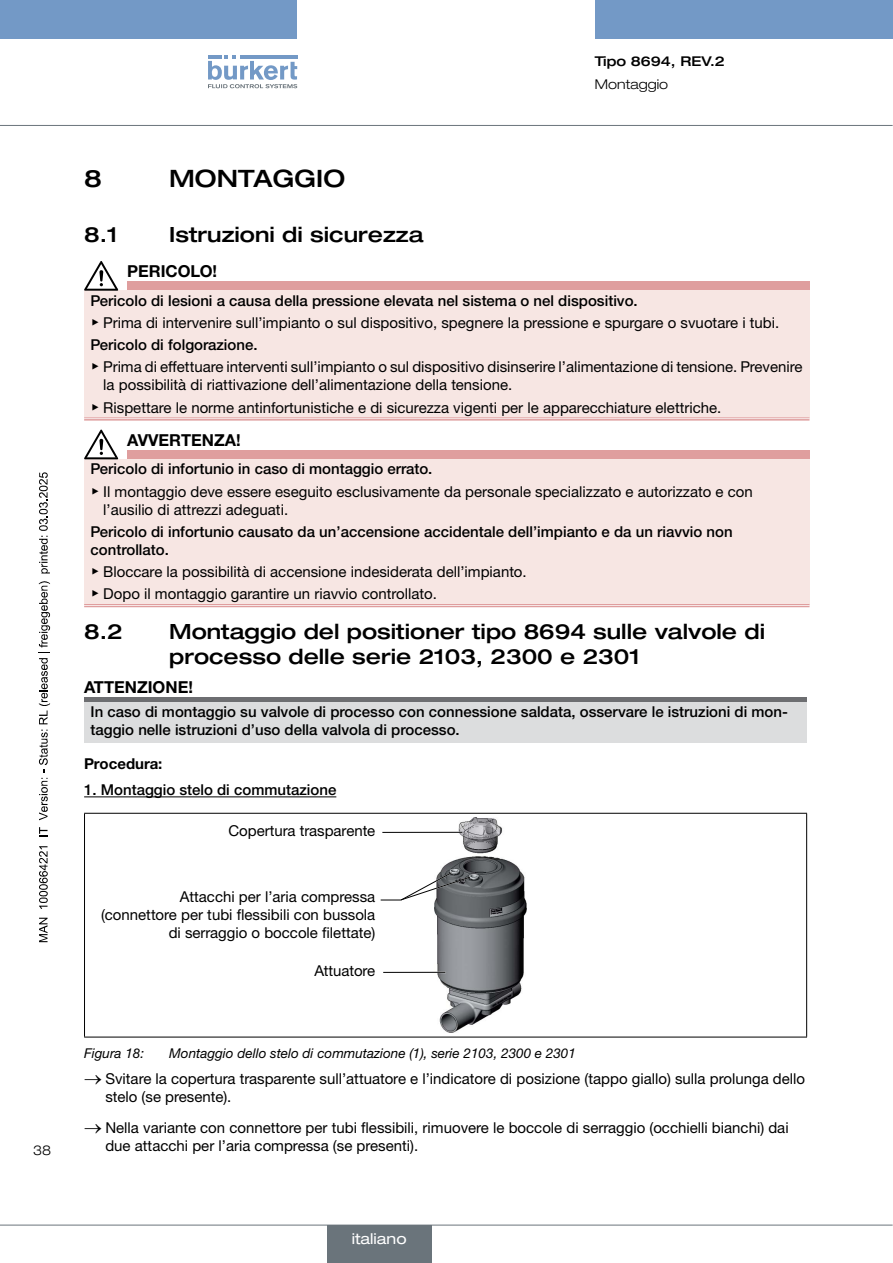
<style>
.page{position:relative;width:893px;height:1263px;background:#fff}
.page>*{position:absolute;margin:0;border:0;box-sizing:border-box;transform-origin:0 0}
.t1{font:500 expanded 24px "Helvetica Neue LTW1 G";color:#000}
.t2{font:500 expanded 21px/25.2px "Helvetica Neue LTW1 G";color:#000}
.t3{font:700 16.5px "Helvetica Neue LTW1 G";color:#000}
.t4{font:15px/22.2px "Helvetica Neue LTW1 G";color:#000}
.t5{font:500 15px/18px "Helvetica Neue LTW1 G";color:#000}
.t6{font:700 15px "Helvetica Neue LTW1 G";color:#000}
.t7{font:expanded 15px "Helvetica Neue LTW1 G";color:#fff}
.t8{font:italic 13.5px "Helvetica Neue LTW1 G";color:#000}
.t9{font:500 expanded 13.5px "Helvetica Neue LTW1 G";color:#000}
.t10{font:300 expanded 13.5px "Helvetica Neue LTW1 G";color:#000}
.s1{font-weight:500}
.s2{font-family:"Arial Unicode MS"}
</style>
<div class="page">
<div style="left:0;top:0;width:297px;height:38px;background:#7399c6"></div>
<div style="left:595px;top:0;width:298px;height:38px;background:#7399c6"></div>
<svg style="left:208px;top:55px;width:89px;height:33px"></svg>
<hr style="left:0;top:125px;width:893px;height:1px;background:#6a747b">
<hr style="left:84px;top:796px;width:252px;height:1px;background:#000">
<div style="left:127px;top:281px;width:682px;height:10px;background:#df9e9e"></div>
<div style="left:84px;top:291px;width:725px;height:128px;background:#f7e6e3"></div>
<hr style="left:84px;top:418px;width:43px;height:1px;background:#df9e9e">
<hr style="left:84px;top:419px;width:43px;height:2px;background:#df9e9e">
<hr style="left:127px;top:418px;width:682px;height:1px;background:#df9e9e">
<hr style="left:127px;top:419px;width:682px;height:2px;background:#df9e9e">
<svg style="left:84px;top:261px;width:34px;height:30px"></svg>
<div style="left:127px;top:450px;width:682px;height:9px;background:#df9e9e"></div>
<div style="left:84px;top:459px;width:725px;height:147px;background:#f7e6e3"></div>
<hr style="left:84px;top:604px;width:43px;height:3px;background:#fff">
<hr style="left:127px;top:604px;width:682px;height:3px;background:#fff">
<hr style="left:84px;top:604px;width:43px;height:1px;background:#df9e9e">
<hr style="left:84px;top:606px;width:43px;height:1px;background:#df9e9e">
<hr style="left:127px;top:604px;width:682px;height:1px;background:#df9e9e">
<hr style="left:127px;top:606px;width:682px;height:1px;background:#df9e9e">
<svg style="left:84px;top:430px;width:34px;height:29px"></svg>
<div style="left:84px;top:697px;width:722px;height:5px;background:#6d6e71"></div>
<div style="left:84px;top:702px;width:722px;height:40px;background:#dcddde"></div>
<hr style="left:84px;top:813px;width:723px;height:1px;background:#000">
<hr style="left:84px;top:814px;width:1px;height:223px;background:#000">
<hr style="left:806px;top:814px;width:1px;height:223px;background:#000">
<hr style="left:84px;top:1037px;width:723px;height:1px;background:#000">
<img style="left:434px;top:817px;width:92px;height:216px">
<hr style="left:382px;top:832px;width:80px;height:1px;background:#000">
<svg style="left:380px;top:872px;width:91px;height:29px"></svg>
<hr style="left:383px;top:972px;width:62px;height:1px;background:#000">
<hr style="left:0;top:1225px;width:893px;height:1px;background:#6a747b">
<div style="left:327px;top:1225px;width:104px;height:38px;background:#6a747b"></div>
<svg style="left:39px;top:918px;width:9px;height:24px"></svg>
<svg style="left:39px;top:846px;width:9px;height:63px"></svg>
<svg style="left:39px;top:827px;width:9px;height:9px"></svg>
<svg style="left:39px;top:581px;width:11px;height:239px"></svg>
<svg style="left:39px;top:472px;width:11px;height:101px"></svg>
<p class="t10" style="left:33px;top:1142px;width:20px">38</p>
<p class="t9" style="left:595px;top:52px;width:131px">Tipo 8694, REV.2</p>
<p class="t10" style="left:595px;top:76px;width:75px">Montaggio</p>
<h1 class="t1" style="left:84px;top:163px;width:19px">8</h1>
<h1 class="t1" style="left:169px;top:163px;width:177px">MONTAGGIO</h1>
<h2 class="t2" style="left:84px;top:221px;width:35px">8.1</h2>
<h2 class="t2" style="left:169px;top:221px;width:256px">Istruzioni di sicurezza</h2>
<p class="t3" style="left:127px;top:261px;width:92px">PERICOLO!</p>
<p class="t4" style="left:91px;top:289px;width:713px"><span class="s1">Pericolo di lesioni a causa della pressione elevata nel sistema o nel dispositivo.<br></span><span class="s2">▶</span> Prima di intervenire sull’impianto o sul dispositivo, spegnere la pressione e spurgare o svuotare i tubi.<br><span class="s1">Pericolo di folgorazione.<br></span><span class="s2">▶</span> Prima di effettuare interventi sull’impianto o sul dispositivo disinserire l’alimentazione di tensione. Prevenire</p>
<p class="t4" style="left:91px;top:374px;width:632px;text-indent:13px">la possibilità di riattivazione dell’alimentazione della tensione.<br><span class="s2">▶</span> Rispettare le norme antinfortunistiche e di sicurezza vigenti per le apparecchiature elettriche.</p>
<p class="t3" style="left:127px;top:430px;width:115px">AVVERTENZA!</p>
<p class="t4" style="left:91px;top:458px;width:664px"><span class="s1">Pericolo di infortunio in caso di montaggio errato.<br></span><span class="s2">▶</span> Il montaggio deve essere eseguito esclusivamente da personale specializzato e autorizzato e con</p>
<p class="t4" style="left:103px;top:498px;width:186px">l’ausilio di attrezzi adeguati.</p>
<p class="t5" style="left:91px;top:522px;width:644px">Pericolo di infortunio causato da un’accensione accidentale dell’impianto e da un riavvio non controllato.</p>
<p class="t4" style="left:91px;top:560px;width:438px"><span class="s2">▶</span> Bloccare la possibilità di accensione indesiderata dell’impianto. <span class="s2">▶</span> Dopo il montaggio garantire un riavvio controllato.</p>
<h2 class="t2" style="left:84px;top:618px;width:40px">8.2</h2>
<h2 class="t2" style="left:169px;top:618px;width:597px">Montaggio del positioner tipo 8694 sulle valvole di processo delle serie 2103, 2300 e 2301</h2>
<p class="t3" style="left:84px;top:677px;width:110px">ATTENZIONE!</p>
<p class="t5" style="left:91px;top:703px;width:699px">In caso di montaggio su valvole di processo con connessione saldata, osservare le istruzioni di mon&shy;taggio nelle istruzioni d’uso della valvola di processo.</p>
<p class="t6" style="left:84px;top:754px;width:80px">Procedura:</p>
<p class="t5" style="left:84px;top:781px;width:254px">1. Montaggio stelo di commutazione</p>
<p class="t4" style="left:228px;top:819px;width:148px">Copertura trasparente</p>
<p class="t4" style="left:101px;top:887px;width:276px;line-height:18px;text-align:right">Attacchi per l’aria compressa (connettore per tubi flessibili con bussola di serraggio o boccole filettate)</p>
<p class="t4" style="left:314px;top:959px;width:62px">Attuatore</p>
<p class="t8" style="left:84px;top:1045px;width:61px">Figura 18:</p>
<p class="t8" style="left:169px;top:1045px;width:408px">Montaggio dello stelo di commutazione (1), serie 2103, 2300 e 2301</p>
<p class="t4" style="left:105px;top:1070px;width:701px;line-height:18px;text-indent:-21px">→ Svitare la copertura trasparente sull’attuatore e l’indicatore di posizione (tappo giallo) sulla prolunga dello stelo (se presente).</p>
<p class="t4" style="left:105px;top:1119px;width:685px;line-height:18px;text-indent:-21px">→ Nella variante con connettore per tubi flessibili, rimuovere le boccole di serraggio (occhielli bianchi) dai due attacchi per l’aria compressa (se presenti).</p>
<p class="t7" style="left:352px;top:1229px;width:56px">italiano</p>
</div>
